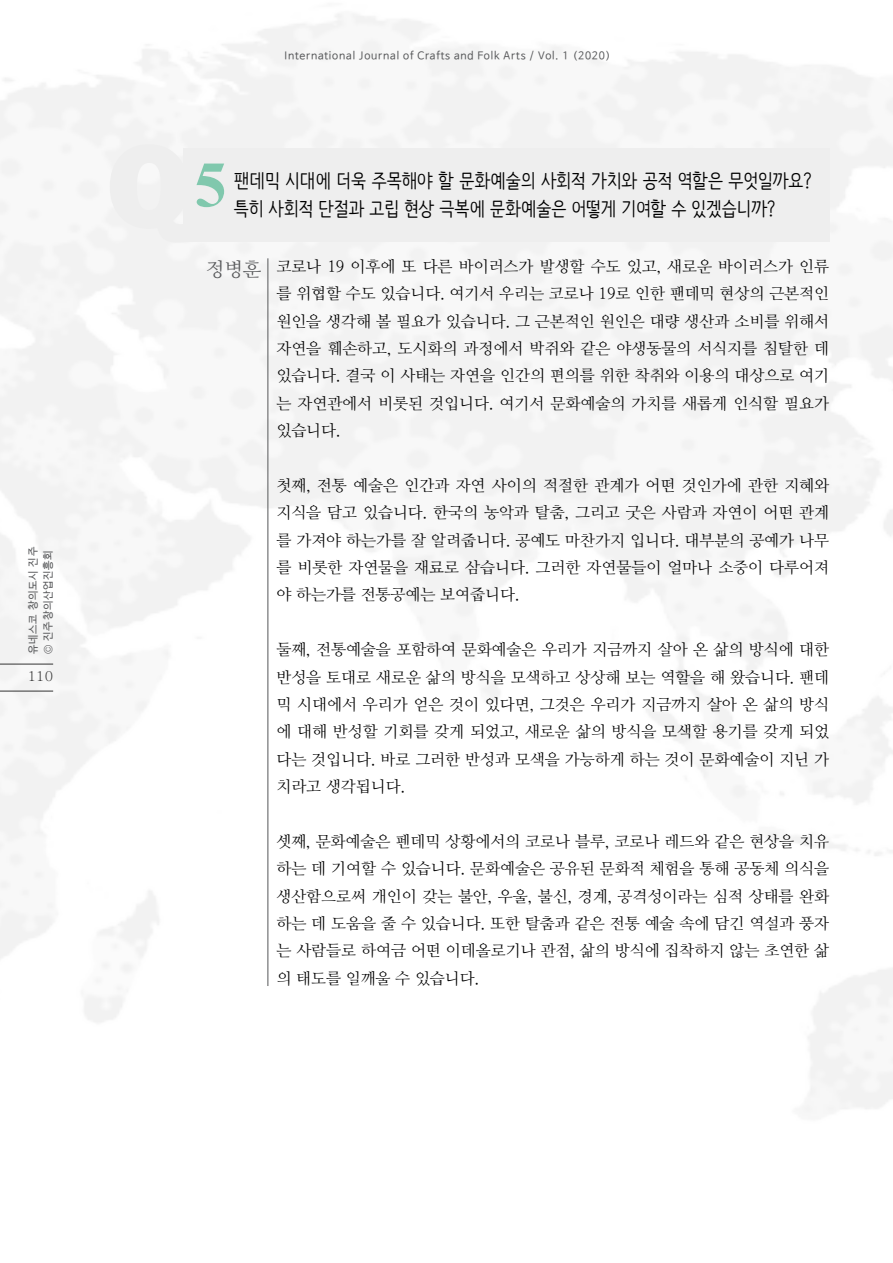
<style>
.page{position:relative;width:893px;height:1263px;background:#fff}
.page>*{position:absolute;margin:0;border:0;box-sizing:border-box;transform-origin:0 0}
.본문{font:700 64.5px "Times New Roman";color:#80c8ad}
.대담_-_문제{font:19.5px "Nanum Barunpen";color:#000}
.대담자_이름{font:19.5px "Nanum Myeongjo OTF";color:#565759}
.본문-_단락_앞_세로선{font:15.75px/27.3px "Nanum Myeongjo";color:#000;text-align:justify}
.t1{font:500 13.5px "Adobe Myungjo Std";color:#333}
.t2{font:10.5px/15px "Nanum Barun Gothic";letter-spacing:.075em;color:#565759}
</style>
<div class="page">
<hr style="left:0;top:691px;width:53px;height:1px;background:#333">
<hr style="left:0;top:664px;width:53px;height:1px;background:#333">
<hr style="left:267px;top:258px;width:1px;height:728px;background:#565759">
<div style="left:183px;top:148px;width:646px;height:94px;background:#eee"></div>
<p class="t2" style="left:26px;top:654px;width:109px;rotate:-90deg">유네스코 창의도시 진주 © 진주창의산업진흥회</p>
<p class="t1" style="left:28px;top:669px;width:27px">110</p>
<p class="t2" style="left:285px;top:49px;width:327px">International Journal of Crafts and Folk Arts / Vol. 1 (2020)</p>
<p class="본문" style="left:194px;top:138px;width:34px">5</p>
<p class="대담_-_문제" style="left:234px;top:169px;width:580px">팬데믹 시대에 더욱 주목해야 할 문화예술의 사회적 가치와 공적 역할은 무엇일까요?</p>
<p class="대담_-_문제" style="left:234px;top:196px;width:543px">특히 사회적 단절과 고립 현상 극복에 문화예술은 어떻게 기여할 수 있겠습니까?</p>
<p class="대담자_이름" style="left:206px;top:257px;width:57px">정병훈</p>
<p class="본문-_단락_앞_세로선" style="left:276px;top:252px;width:554px">코로나 19 이후에 또 다른 바이러스가 발생할 수도 있고, 새로운 바이러스가 인류 를 위협할 수도 있습니다. 여기서 우리는 코로나 19로 인한 팬데믹 현상의 근본적인 원인을 생각해 볼 필요가 있습니다. 그 근본적인 원인은 대량 생산과 소비를 위해서 자연을 훼손하고, 도시화의 과정에서 박쥐와 같은 야생동물의 서식지를 침탈한 데 있습니다. 결국 이 사태는 자연을 인간의 편의를 위한 착취와 이용의 대상으로 여기 는 자연관에서 비롯된 것입니다. 여기서 문화예술의 가치를 새롭게 인식할 필요가 있습니다.</p>
<p class="본문-_단락_앞_세로선" style="left:276px;top:471px;width:554px">첫째, 전통 예술은 인간과 자연 사이의 적절한 관계가 어떤 것인가에 관한 지혜와 지식을 담고 있습니다. 한국의 농악과 탈춤, 그리고 굿은 사람과 자연이 어떤 관계 를 가져야 하는가를 잘 알려줍니다. 공예도 마찬가지 입니다. 대부분의 공예가 나무 를 비롯한 자연물을 재료로 삼습니다. 그러한 자연물들이 얼마나 소중이 다루어져 야 하는가를 전통공예는 보여줍니다.</p>
<p class="본문-_단락_앞_세로선" style="left:276px;top:636px;width:554px">둘째, 전통예술을 포함하여 문화예술은 우리가 지금까지 살아 온 삶의 방식에 대한 반성을 토대로 새로운 삶의 방식을 모색하고 상상해 보는 역할을 해 왔습니다. 팬데 믹 시대에서 우리가 얻은 것이 있다면, 그것은 우리가 지금까지 살아 온 삶의 방식 에 대해 반성할 기회를 갖게 되었고, 새로운 삶의 방식을 모색할 용기를 갖게 되었 다는 것입니다. 바로 그러한 반성과 모색을 가능하게 하는 것이 문화예술이 지닌 가 치라고 생각됩니다.</p>
<p class="본문-_단락_앞_세로선" style="left:276px;top:828px;width:554px">셋째, 문화예술은 펜데믹 상황에서의 코로나 블루, 코로나 레드와 같은 현상을 치유 하는 데 기여할 수 있습니다. 문화예술은 공유된 문화적 체험을 통해 공동체 의식을 생산함으로써 개인이 갖는 불안, 우울, 불신, 경계, 공격성이라는 심적 상태를 완화 하는 데 도움을 줄 수 있습니다. 또한 탈춤과 같은 전통 예술 속에 담긴 역설과 풍자 는 사람들로 하여금 어떤 이데올로기나 관점, 삶의 방식에 집착하지 않는 초연한 삶 의 태도를 일깨울 수 있습니다.</p>
</div>
